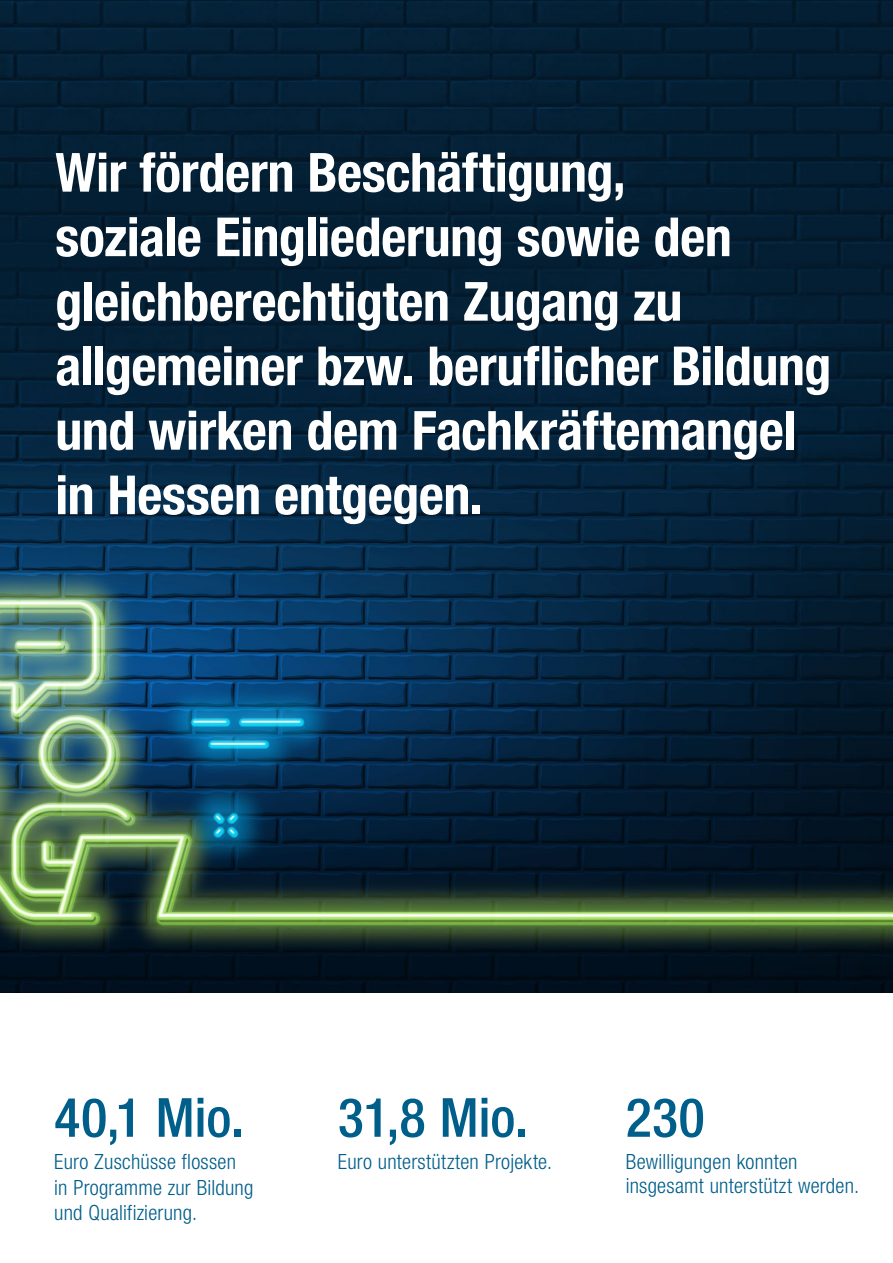
<style>
.page{position:relative;width:893px;height:1263px;background:#fff}
.page>*{position:absolute;margin:0;border:0;box-sizing:border-box;transform-origin:0 0}
.t1{font:700 condensed 54px/64.5px "Helvetica Neue LT Pro";letter-spacing:-.01em;color:#fff}
.Headline_Titel_50pt_auf_grün{font:500 condensed 54px "Helvetica Neue LT Pro";color:#005e8b}
.Abbinder_klein_8_pt_weiß{font:300 condensed 21px/25.2px "Helvetica Neue LT Pro";letter-spacing:.01em;color:#005e8b}
</style>
<div class="page">
<img style="left:0;top:0;width:893px;height:993px">
<p class="t1" style="left:55px;top:140px;width:777px">Wir fördern Beschäftigung,<br>soziale Eingliederung sowie den gleichberechtigten Zugang zu allgemeiner bzw. beruflicher Bildung und wirken dem Fachkräftemangel in Hessen entgegen.</p>
<p class="Headline_Titel_50pt_auf_grün" style="left:54px;top:1085px;width:191px">40,1 Mio.</p>
<p class="Abbinder_klein_8_pt_weiß" style="left:54px;top:1149px;width:201px">Euro Zuschüsse flossen in Programme zur Bildung und Qualifizierung.</p>
<p class="Headline_Titel_50pt_auf_grün" style="left:338px;top:1085px;width:191px">31,8 Mio.</p>
<p class="Abbinder_klein_8_pt_weiß" style="left:338px;top:1149px;width:216px">Euro unterstützten Projekte.</p>
<p class="Headline_Titel_50pt_auf_grün" style="left:626px;top:1085px;width:80px">230</p>
<p class="Abbinder_klein_8_pt_weiß" style="left:626px;top:1149px;width:173px">Bewilligungen konnten</p>
<p class="Abbinder_klein_8_pt_weiß" style="left:626px;top:1173px;width:235px">insgesamt unterstützt werden.</p>
</div>
